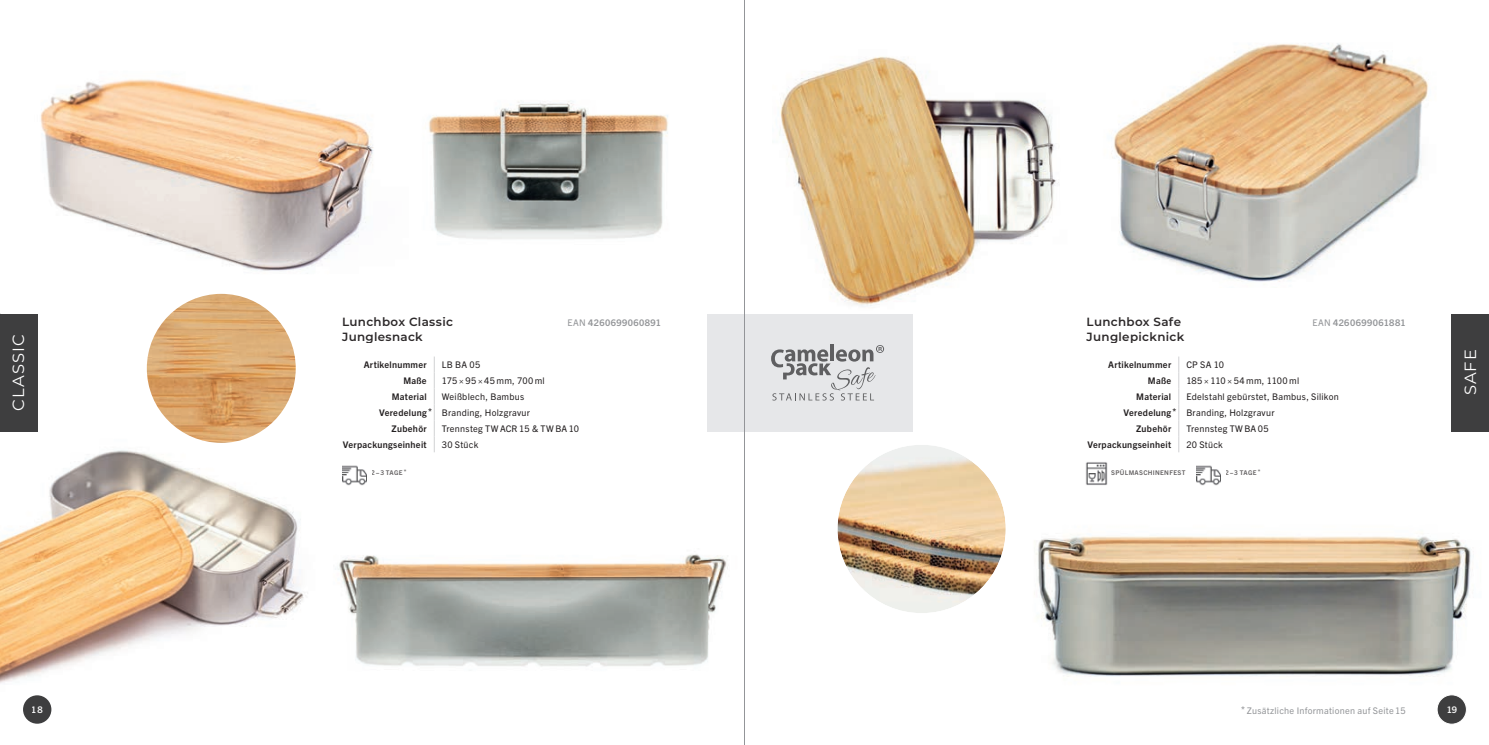
<style>
.page{position:relative;width:1489px;height:745px;background:#fff}
.page>*{position:absolute;margin:0;border:0;box-sizing:border-box;transform-origin:0 0}
.t1{font:16.25px "Montserrat";letter-spacing:.07em;color:#fff}
.t2{font:600 11.88px/14.1px "Montserrat";letter-spacing:.025em;color:#231f20}
.t3{font:9.12px "Trade Gothic Next LT Pro";letter-spacing:.025em;color:#231f20}
.t4{font:700 9.12px "Trade Gothic Next LT Pro";letter-spacing:.03em;color:#231f20}
.t5{font:9.12px "Trade Gothic Next LT Pro";letter-spacing:.03em;color:#939598}
.t6{font:700 9.12px "Trade Gothic Next LT Pro";letter-spacing:.05em;color:#939598}
.t7{font:700 9.12px "Trade Gothic Next LT Pro";color:#fff}
.t8{font:700 6.5px "Trade Gothic Next LT Pro";letter-spacing:.05em;color:#231f20}
.s1{font-weight:400}
.s2{font-weight:700}
</style>
<div class="page">
<img style="left:779px;top:56px;width:280px;height:251px">
<img style="left:1111px;top:43px;width:317px;height:239px">
<img style="left:1036px;top:536px;width:437px;height:141px">
<img style="left:40px;top:79px;width:333px;height:226px">
<img style="left:0;top:426px;width:304px;height:258px">
<div style="left:23px;top:694px;width:28px;height:29px;background:#3e3e3f;border-radius:50%"></div>
<div style="left:1436px;top:694px;width:30px;height:29px;background:#3e3e3f;border-radius:50%"></div>
<div style="left:1436px;top:694px;width:30px;height:30px;border:1px solid #fff;border-radius:50%"></div>
<div style="left:1451px;top:314px;width:37px;height:117px;background:#3e3e3f"></div>
<div style="left:0;top:314px;width:37px;height:117px;background:#3e3e3f"></div>
<img style="left:428px;top:101px;width:240px;height:138px">
<img style="left:338px;top:554px;width:390px;height:113px">
<img style="left:147px;top:294px;width:149px;height:148px;border-radius:74px">
<svg style="left:434px;top:356px;width:1px;height:96px"></svg>
<img style="left:342px;top:465px;width:24px;height:21px">
<img style="left:837px;top:444px;width:168px;height:168px;border-radius:84px">
<svg style="left:1178px;top:356px;width:1px;height:96px"></svg>
<div style="left:744px;top:314px;width:168px;height:117px;background:#e6e7e9"></div>
<div style="left:707px;top:314px;width:37px;height:117px;background:#e6e7e9"></div>
<img style="left:1196px;top:465px;width:24px;height:21px">
<img style="left:1086px;top:462px;width:22px;height:23px">
<hr style="left:830px;top:344px;width:4px;height:17px;background:#5f5f61">
<svg style="left:771px;top:345px;width:113px;height:55px"></svg>
<hr style="left:744px;top:0;width:1px;height:744px;background:#939598">
<h1 class="t1" style="left:7px;top:410px;width:78px;rotate:-90deg">CLASSIC</h1>
<h2 class="t2" style="left:342px;top:314px;width:112px">Lunchbox Classic<br>Junglesnack</h2>
<p class="t6" style="left:567px;top:316px;width:95px"><span class="s1">EAN</span> 4260699060891</p>
<p class="t4" style="left:364px;top:358px;width:64px">Artikelnummer</p>
<p class="t3" style="left:442px;top:358px;width:40px">LB BA 05</p>
<p class="t4" style="left:403px;top:374px;width:25px">Maße</p>
<p class="t3" style="left:442px;top:374px;width:104px">175 × 95 × 45 mm, 700 ml</p>
<p class="t4" style="left:392px;top:390px;width:36px">Material</p>
<p class="t3" style="left:442px;top:390px;width:84px">Weißblech, Bambus</p>
<p class="t3" style="left:379px;top:406px;width:152px"><span class="s2">Veredelung*</span> Branding, Holzgravur</p>
<p class="t4" style="left:391px;top:422px;width:37px">Zubehör</p>
<p class="t3" style="left:442px;top:422px;width:139px">Trennsteg TW ACR 15 &amp; TW BA10</p>
<p class="t4" style="left:343px;top:438px;width:85px">Verpackungseinheit</p>
<p class="t3" style="left:442px;top:438px;width:38px">30 Stück</p>
<p class="t8" style="left:372px;top:468px;width:36px">2-3 tage *</p>
<h2 class="t2" style="left:1086px;top:314px;width:99px">Lunchbox Safe<br>Junglepicknick</h2>
<p class="t6" style="left:1312px;top:316px;width:95px"><span class="s1">EAN</span> 4260699061881</p>
<p class="t4" style="left:1108px;top:358px;width:64px">Artikelnummer</p>
<p class="t3" style="left:1186px;top:358px;width:39px">CP SA 10</p>
<p class="t4" style="left:1147px;top:374px;width:25px">Maße</p>
<p class="t3" style="left:1186px;top:374px;width:114px">185 × 110 × 54 mm, 1100 ml</p>
<p class="t4" style="left:1136px;top:390px;width:36px">Material</p>
<p class="t3" style="left:1186px;top:390px;width:154px">Edelstahl gebürstet, Bambus, Silikon</p>
<p class="t3" style="left:1123px;top:406px;width:152px"><span class="s2">Veredelung*</span> Branding, Holzgravur</p>
<p class="t4" style="left:1135px;top:422px;width:37px">Zubehör</p>
<p class="t3" style="left:1186px;top:422px;width:84px">Trennsteg TW BA 05</p>
<p class="t4" style="left:1087px;top:438px;width:85px">Verpackungseinheit</p>
<p class="t3" style="left:1186px;top:438px;width:38px">20 Stück</p>
<p class="t8" style="left:1111px;top:468px;width:76px">spülmaschinenfest</p>
<p class="t8" style="left:1225px;top:468px;width:36px">2-3 tage *</p>
<h1 class="t1" style="left:1458px;top:395px;width:47px;rotate:-90deg">SAFE</h1>
<p class="t5" style="left:1241px;top:703px;width:166px"><span class="s2">*</span> Zusätzliche Informationen auf Seite 15</p>
<p class="t7" style="left:32px;top:703px;width:12px">18</p>
<p class="t7" style="left:1446px;top:703px;width:12px">19</p>
</div>
